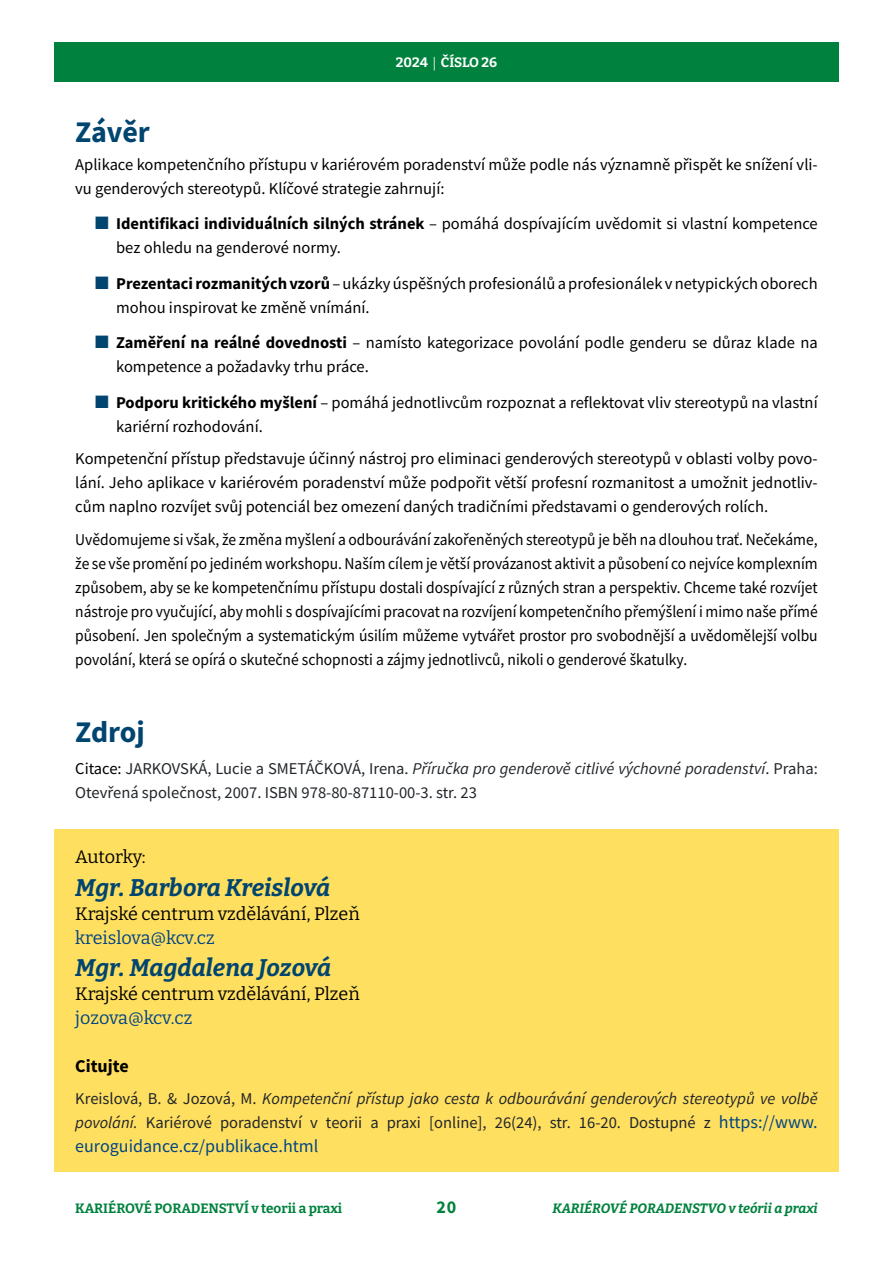
<style>
.page{position:relative;width:893px;height:1263px;background:#fff}
.page>*{position:absolute;margin:0;border:0;box-sizing:border-box;transform-origin:0 0}
.t1{font:700 30px "Source Sans Pro";letter-spacing:-.005em;color:#00456f}
.t2{font:italic 700 24px "Bitter";color:#00456f}
.t3{font:18px "Bitter";color:#000}
.t4{font:18px "Source Sans Pro";color:#004584}
.t5{font:18px "Bitter";letter-spacing:-.015em;color:#004584}
.t6{font:700 18px "Source Sans Pro";color:#000}
.t7{font:700 18px "Source Sans Pro";color:#00823e}
.t8{font:16.5px/24px "Source Sans Pro";color:#000}
.t9{font:16.5px/24px "Source Sans Pro";color:#000;text-align:justify;scale:.94 1}
.t10{font:16.5px/24px "Source Sans Pro";color:#212529}
.t11{font:700 13.5px "Bitter";letter-spacing:-.005em;color:#00823e}
.t12{font:italic 700 13.5px "Bitter";letter-spacing:-.01em;color:#00823e}
.t13{font:700 13.5px "Bitter";color:#fff}
.s1{font-family:"Source Sans Pro";font-weight:400}
.s2{color:#00456f}
.s3{font-weight:700}
.s4{color:#000}
.s5{font-style:italic}
.s6{font-size:18px;color:#004584}
</style>
<div class="page">
<div style="left:54px;top:829px;width:785px;height:342px;background:#ffdf60"></div>
<div style="left:54px;top:43px;width:785px;height:39px;background:#00823e"></div>
<p class="t13" style="left:396px;top:54px;width:103px">2024 <span class="s1">|</span> ČÍSLO 26</p>
<h1 class="t1" style="left:75px;top:111px;width:76px">Závěr</h1>
<p class="t8" style="left:75px;top:152px;width:744px">Aplikace kompetenčního přístupu v kariérovém poradenství může podle nás významně přispět ke snížení vli&shy;vu genderových stereotypů. Klíčové strategie zahrnují:</p>
<p class="t8" style="left:116px;top:212px;width:703px;text-indent:-21px"><span class="s2">■</span> <span class="s3">Identifikaci individuálních silných stránek</span> – pomáhá dospívajícím uvědomit si vlastní kompetence bez ohledu na genderové normy.</p>
<p class="t8" style="left:116px;top:271px;width:703px;text-indent:-21px"><span class="s2">■</span> <span class="s3">Prezentaci rozmanitých vzorů</span> – ukázky úspěšných profesionálů aprofesionálek vnetypických oborech mohou inspirovat ke změně vnímání.</p>
<p class="t8" style="left:116px;top:331px;width:703px;text-indent:-21px"><span class="s2">■</span> <span class="s3">Zaměření na reálné dovednosti</span> – namísto kategorizace povolání podle genderu se důraz klade na kompetence a požadavky trhu práce.</p>
<p class="t8" style="left:116px;top:390px;width:703px;text-indent:-21px"><span class="s2">■</span> <span class="s3">Podporu kritického myšlení</span> – pomáhá jednotlivcům rozpoznat a reflektovat vliv stereotypů na vlastní kariérní rozhodování.</p>
<p class="t8" style="left:75px;top:447px;width:744px;text-align:justify">Kompetenční přístup představuje účinný nástroj pro eliminaci genderových stereotypů v oblasti volby povo&shy;lání. Jeho aplikace v kariérovém poradenství může podpořit větší profesní rozmanitost a umožnit jednotliv&shy;cům naplno rozvíjet svůj potenciál bez omezení daných tradičními představami o genderových rolích.</p>
<p class="t9" style="left:75px;top:527px;width:791px">Uvědomujeme si však, že změna myšlení a odbourávání zakořeněných stereotypů je běh na dlouhou trať. Nečekáme, že se vše promění po jediném workshopu. Naším cílem je větší provázanost aktivit a působení co nejvíce komplexním způsobem, aby se ke kompetenčnímu přístupu dostali dospívající z různých stran a perspektiv. Chceme také rozvíjet nástroje pro vyučující, aby mohli s dospívajícími pracovat na rozvíjení kompetenčního přemýšlení i mimo naše přímé působení. Jen společným a systematickým úsilím můžeme vytvářet prostor pro svobodnější a uvědomělejší volbu povolání, která se opírá o skutečné schopnosti a zájmy jednotlivců, nikoli o genderové škatulky.</p>
<h1 class="t1" style="left:75px;top:712px;width:71px">Zdroj</h1>
<p class="t10" style="left:75px;top:757px;width:744px"><span class="s4">Citace:</span> JARKOVSKÁ, Lucie a SMETÁČKOVÁ, Irena. <span class="s5">Příručka pro genderově citlivé výchovné poradenství</span>. Praha:<br>Otevřená společnost, 2007. ISBN 978-80-87110-00-3. str. 23</p>
<p class="t3" style="left:75px;top:846px;width:72px">Autorky:</p>
<h2 class="t2" style="left:75px;top:872px;width:256px">Mgr. Barbora Kreislová</h2>
<p class="t3" style="left:75px;top:902px;width:286px">Krajské centrum vzdělávání, Plzeň</p>
<p class="t5" style="left:75px;top:926px;width:141px">kreislova@kcv.cz</p>
<h2 class="t2" style="left:75px;top:953px;width:258px">Mgr. Magdalena Jozová</h2>
<p class="t3" style="left:75px;top:983px;width:286px">Krajské centrum vzdělávání, Plzeň</p>
<p class="t5" style="left:75px;top:1007px;width:119px">jozova@kcv.cz</p>
<p class="t6" style="left:75px;top:1053px;width:55px">Citujte</p>
<p class="t10" style="left:75px;top:1086px;width:744px">Kreislová, B. &amp; Jozová, M. <span class="s5">Kompetenční přístup jako cesta k odbourávání genderových stereotypů ve volbě povolání.</span> Kariérové poradenství v teorii a praxi [online], 26(24), str. 16-20. Dostupné z <span class="s6">https://www.</span></p>
<p class="t4" style="left:75px;top:1134px;width:245px">euroguidance.cz/publikace.html</p>
<p class="t11" style="left:75px;top:1199px;width:268px">KARIÉROVÉ PORADENSTVÍ v teorii a praxi</p>
<p class="t7" style="left:437px;top:1194px;width:21px">20</p>
<p class="t12" style="left:553px;top:1199px;width:267px">KARIÉROVÉ PORADENSTVO v teórii a praxi</p>
</div>
